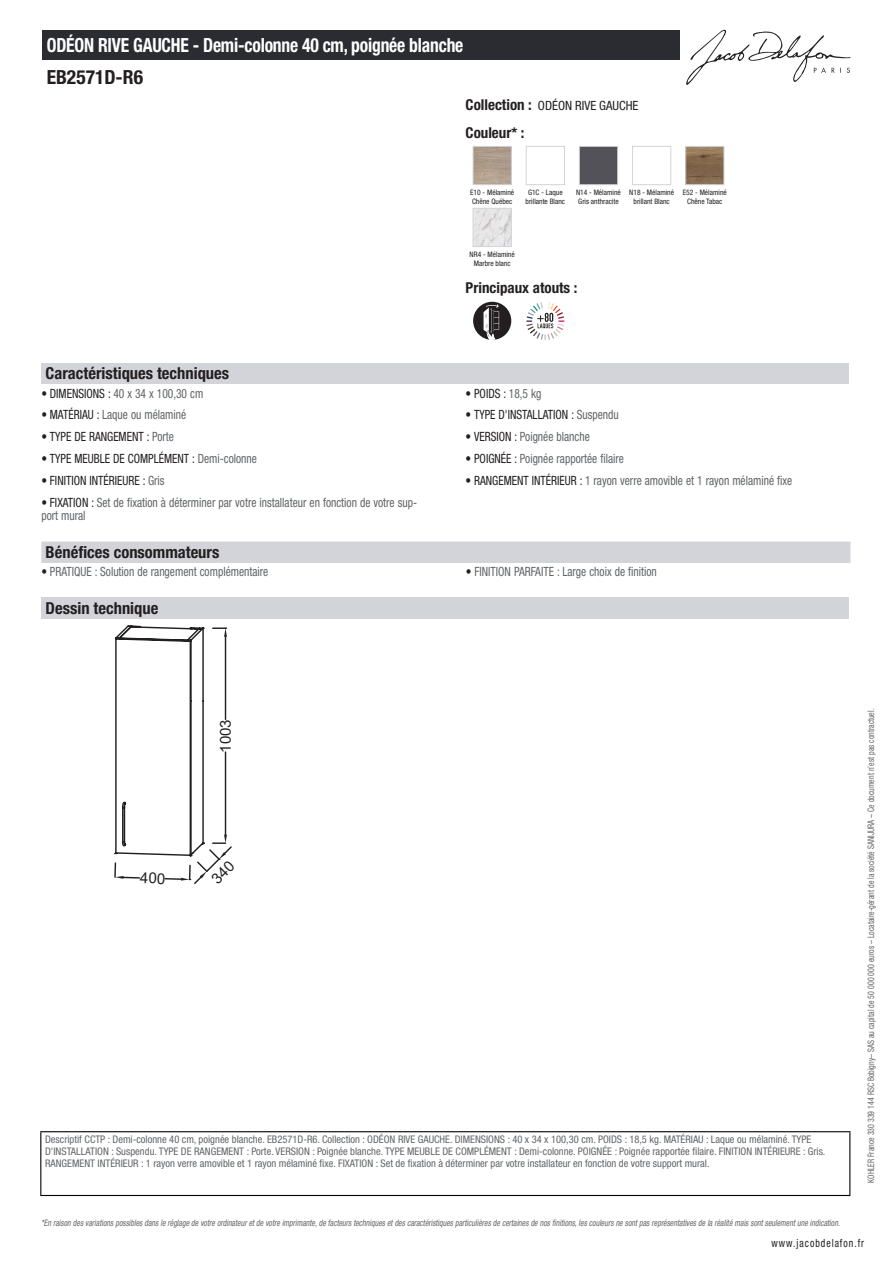
<style>
.page{position:relative;width:893px;height:1263px;background:#fff}
.page>*{position:absolute;margin:0;border:0;box-sizing:border-box;transform-origin:0 0}
.t1{font:700 condensed 19.5px "Helvetica Neue LT Std";letter-spacing:-.01em;color:#fff;scale:.9 1}
.t2{font:700 condensed 19.5px "Helvetica Neue LT Std";color:#231f20}
.t3{font:700 condensed 16.5px "Helvetica Neue LT Std";color:#231f20}
.t4{font:15.15px "Arial";color:#231f20}
.t5{font:700 condensed 15px "Helvetica Neue LT Std";color:#231f20}
.t6{font:condensed 12.75px/13.5px "Helvetica Neue LT Std";color:#626568;scale:.9 1}
.t7{font:condensed 12.75px "Helvetica Neue LT Std";color:#231f20;scale:.9 1}
.t8{font:condensed 12.75px "Helvetica Neue LT Std";color:#231f20}
.t9{font:condensed 11.25px "Helvetica Neue LT Std";letter-spacing:.1em;color:#231f20;scale:.87 1}
.t10{font:condensed 10.5px/12px "Helvetica Neue LT Std";color:#626568}
.t11{font:italic condensed 9px "Helvetica Neue LT Std";color:#626568;scale:.87 1}
.t12{font:condensed 9px "Helvetica Neue LT Std";color:#626568;scale:.87 1}
.t13{font:condensed 7.5px/9px "Helvetica Neue LT Std";color:#231f20;text-align:center}
.s1{font-weight:700;font-size:15px}
.s2{color:#231f20}
.s3{color:#626568}
</style>
<div class="page">
<svg style="left:686px;top:30px;width:164px;height:55px"></svg>
<img style="left:475px;top:148px;width:35px;height:35px">
<div style="left:473px;top:146px;width:39px;height:39px;border:1px solid #d3d4da"></div>
<div style="left:526px;top:146px;width:39px;height:39px;border:1px solid #d3d4da"></div>
<img style="left:581px;top:148px;width:35px;height:35px">
<div style="left:579px;top:146px;width:39px;height:39px;border:1px solid #d3d4da"></div>
<div style="left:632px;top:146px;width:39px;height:39px;border:1px solid #d3d4da"></div>
<img style="left:687px;top:148px;width:35px;height:35px">
<div style="left:685px;top:146px;width:39px;height:39px;border:1px solid #d3d4da"></div>
<img style="left:475px;top:210px;width:35px;height:35px">
<div style="left:473px;top:208px;width:39px;height:39px;border:1px solid #d3d4da"></div>
<div style="left:473px;top:302px;width:38px;height:38px;background:#231f20;border-radius:19px"></div>
<svg style="left:484px;top:304px;width:15px;height:36px"></svg>
<svg style="left:526px;top:302px;width:38px;height:38px"></svg>
<div style="left:41px;top:363px;width:808px;height:21px;background:#d3d4da"></div>
<div style="left:41px;top:542px;width:809px;height:21px;background:#d3d4da"></div>
<div style="left:41px;top:598px;width:808px;height:21px;background:#d3d4da"></div>
<div style="left:43px;top:30px;width:637px;height:30px;background:#2a2c32"></div>
<hr style="left:40px;top:1131px;width:810px;height:1px;background:#040503">
<hr style="left:40px;top:1132px;width:1px;height:63px;background:#040503">
<hr style="left:849px;top:1132px;width:1px;height:63px;background:#040503">
<hr style="left:40px;top:1195px;width:810px;height:1px;background:#040503">
<svg style="left:114px;top:625px;width:118px;height:259px"></svg>
<h1 class="t1" style="left:47px;top:33px;width:464px">ODÉON RIVE GAUCHE - Demi-colonne 40 cm, poignée blanche</h1>
<h1 class="t2" style="left:47px;top:65px;width:98px">EB2571D-R6</h1>
<p class="t8" style="left:466px;top:98px;width:174px"><span class="s1">Collection :</span> ODÉON RIVE GAUCHE</p>
<h3 class="t5" style="left:466px;top:123px;width:60px">Couleur* :</h3>
<p class="t13" style="left:470px;top:187px;width:46px;text-align:left">E10 - Mélaminé<br>Chêne Québec</p>
<p class="t13" style="left:526px;top:187px;width:41px">G1C - Laque brillante Blanc</p>
<p class="t13" style="left:576px;top:187px;width:46px;text-align:left">N14 - Mélaminé<br>Gris anthracite</p>
<p class="t13" style="left:629px;top:187px;width:46px">N18 - Mélaminé brillant Blanc</p>
<p class="t13" style="left:683px;top:187px;width:46px">E52 - Mélaminé<br>Chêne Tabac</p>
<p class="t13" style="left:470px;top:249px;width:47px">NR4 - Mélaminé<br>Marbre blanc</p>
<h3 class="t5" style="left:466px;top:279px;width:113px">Principaux atouts :</h3>
<h2 class="t3" style="left:46px;top:364px;width:185px">Caractéristiques techniques</h2>
<p class="t6" style="left:41px;top:386px;width:181px"><span class="s2">• DIMENSIONS :</span> 40 x 34 x 100,30 cm</p>
<p class="t7" style="left:466px;top:386px;width:86px">• POIDS : <span class="s3">18,5 kg</span></p>
<p class="t6" style="left:41px;top:408px;width:163px"><span class="s2">• MATÉRIAU :</span> Laque ou mélaminé</p>
<p class="t7" style="left:466px;top:407px;width:172px">• TYPE D'INSTALLATION : <span class="s3">Suspendu</span></p>
<p class="t7" style="left:41px;top:429px;width:149px">• TYPE DE RANGEMENT : <span class="s3">Porte</span></p>
<p class="t6" style="left:466px;top:430px;width:140px"><span class="s2">• VERSION :</span> Poignée blanche</p>
<p class="t7" style="left:41px;top:451px;width:241px">• TYPE MEUBLE DE COMPLÉMENT : <span class="s3">Demi-colonne</span></p>
<p class="t6" style="left:466px;top:452px;width:177px"><span class="s2">• POIGNÉE :</span> Poignée rapportée filaire</p>
<p class="t7" style="left:41px;top:473px;width:138px">• FINITION INTÉRIEURE : <span class="s3">Gris</span></p>
<p class="t6" style="left:466px;top:474px;width:364px"><span class="s2">• RANGEMENT INTÉRIEUR :</span> 1 rayon verre amovible et 1 rayon mélaminé fixe</p>
<p class="t6" style="left:41px;top:495px;width:419px"><span class="s2">• FIXATION :</span> Set de fixation à déterminer par votre installateur en fonction de votre sup&shy;port mural</p>
<h2 class="t3" style="left:46px;top:542px;width:175px">Bénéfices consommateurs</h2>
<p class="t6" style="left:41px;top:565px;width:254px"><span class="s2">•</span> PRATIQUE : Solution de rangement complémentaire</p>
<p class="t6" style="left:466px;top:565px;width:214px"><span class="s2">•</span> FINITION PARFAITE : Large choix de finition</p>
<h2 class="t3" style="left:46px;top:598px;width:114px">Dessin technique</h2>
<h3 class="t4" style="left:215px;top:753px;width:35px;rotate:-90deg">1003</h3>
<p class="t10" style="left:45px;top:1134px;width:782px">Descriptif CCTP : Demi-colonne 40 cm, poignée blanche. EB2571D-R6. Collection : ODÉON RIVE GAUCHE. DIMENSIONS : 40 x 34 x 100,30 cm. POIDS : 18,5 kg. MATÉRIAU : Laque ou mélaminé. TYPE<br>D'INSTALLATION : Suspendu. TYPE DE RANGEMENT : Porte. VERSION : Poignée blanche. TYPE MEUBLE DE COMPLÉMENT : Demi-colonne. POIGNÉE : Poignée rapportée filaire. FINITION INTÉRIEURE : Gris.<br>RANGEMENT INTÉRIEUR : 1 rayon verre amovible et 1 rayon mélaminé fixe. FIXATION : Set de fixation à déterminer par votre installateur en fonction de votre support mural.</p>
<p class="t12" style="left:866px;top:1183px;width:547px;rotate:-90deg">KOHLER France 330 339 144 RSC Bobigny– SAS au capital de 50 000 000 euros – Locataire-gérant de la société SANIJURA – Ce document n’est pas contractuel.</p>
<p class="t11" style="left:41px;top:1217px;width:922px">*En raison desvariationspossiblesdansle réglage de votre ordinateuretde votre imprimante,de facteurstechniquesetdescaractéristiquesparticulièresde certainesde nosfinitions,lescouleursne sontpasreprésentativesde la réalité maissontseulementune indication.</p>
<p class="t9" style="left:772px;top:1237px;width:108px">www.jacobdelafon.fr</p>
</div>
